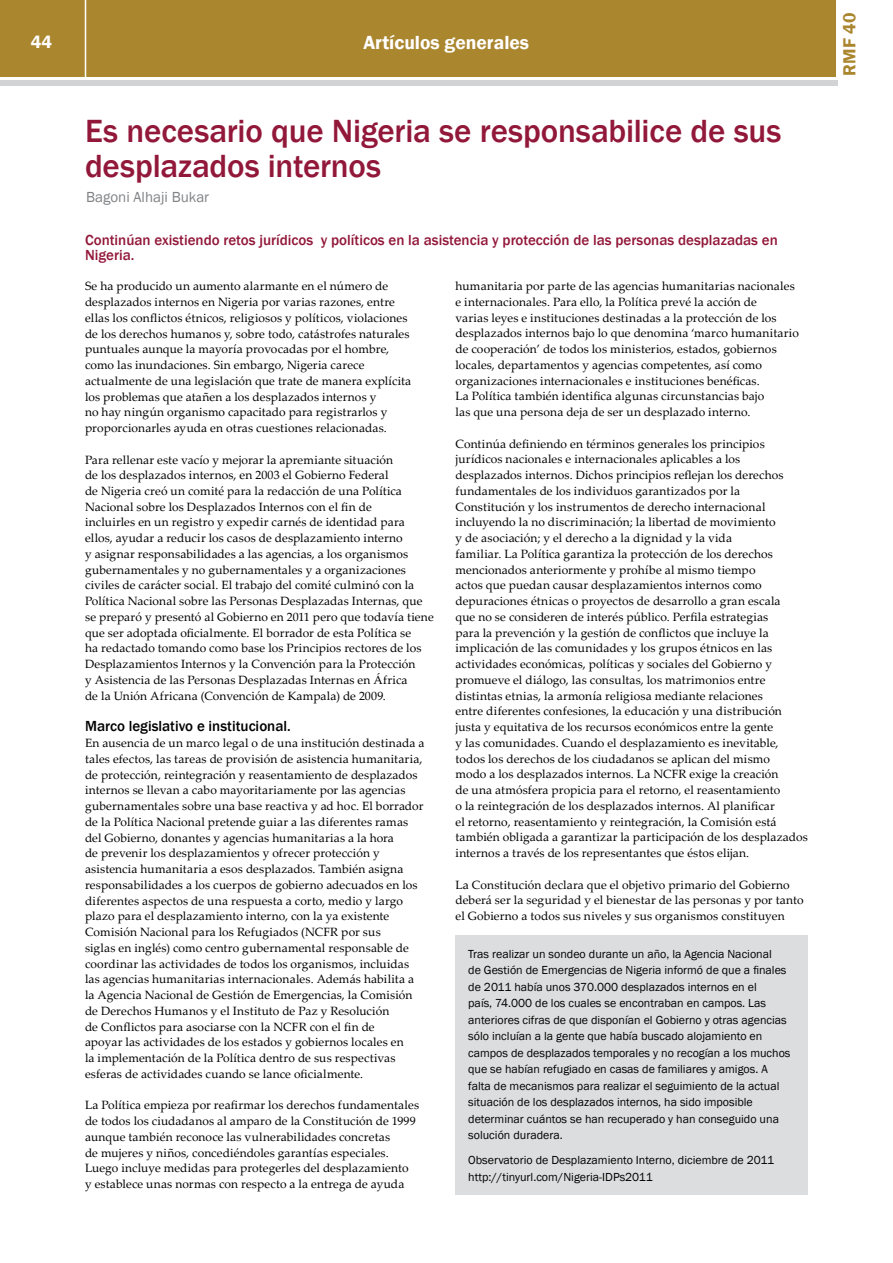
<style>
.page{position:relative;width:893px;height:1263px;background:#fff}
.page>*{position:absolute;margin:0;border:0;box-sizing:border-box;transform-origin:0 0}
.t1{font:500 33px/34.5px "Franklin Gothic";letter-spacing:-.005em;color:#92183a}
.t2{font:600 19.5px "Franklin Gothic";color:#fff}
.t3{font:600 18px "Franklin Gothic";color:#aa862f}
.t4{font:600 18px "Franklin Gothic";color:#fff}
.t5{font:500 15px/15.8px "Franklin Gothic";color:#92183a}
.t6{font:500 15px "Franklin Gothic";color:#000}
.t7{font:15px "Franklin Gothic";color:#808285}
.t8{font:12px/15.8px "Palatino Linotype";letter-spacing:.01em;color:#000}
.t9{font:12px/16.5px "Franklin Gothic";color:#000}
</style>
<div class="page">
<div style="left:0;top:0;width:836px;height:77px;background:#aa862f"></div>
<div style="left:0;top:80px;width:837px;height:5px;background:#d1d3d4"></div>
<hr style="left:85px;top:0;width:1px;height:78px;background:#fff">
<div style="left:455px;top:935px;width:353px;height:260px;background:#dcddde"></div>
<h3 class="t4" style="left:31px;top:31px;width:23px">44</h3>
<h2 class="t2" style="left:363px;top:31px;width:167px">Artículos generales</h2>
<h1 class="t1" style="left:85px;top:114px;width:698px">Es necesario que Nigeria se responsabilice de sus desplazados internos</h1>
<p class="t7" style="left:86px;top:188px;width:125px">Bagoni Alhaji Bukar</p>
<p class="t5" style="left:85px;top:232px;width:694px">Continúan existiendo retos jurídicos y políticos en la asistencia y protección de las personas desplazadas en<br>Nigeria.</p>
<p class="t8" style="left:85px;top:278px;width:328px">Se ha producido un aumento alarmante en el número de desplazados internos en Nigeria por varias razones, entre ellas los conflictos étnicos, religiosos y políticos, violaciones de los derechos humanos y, sobre todo, catástrofes naturales puntuales aunque la mayoría provocadas por el hombre, como las inundaciones. Sin embargo, Nigeria carece actualmente de una legislación que trate de manera explícita los problemas que atañen a los desplazados internos y<br>no hay ningún organismo capacitado para registrarlos y proporcionarles ayuda en otras cuestiones relacionadas.</p>
<p class="t8" style="left:85px;top:451px;width:350px">Para rellenar este vacío y mejorar la apremiante situación<br>de los desplazados internos, en 2003 el Gobierno Federal<br>de Nigeria creó un comité para la redacción de una Política Nacional sobre los Desplazados Internos con el fin de<br>incluirles en un registro y expedir carnés de identidad para ellos, ayudar a reducir los casos de desplazamiento interno<br>y asignar responsabilidades a las agencias, a los organismos gubernamentales y no gubernamentales y a organizaciones civiles de carácter social. El trabajo del comité culminó con la Política Nacional sobre las Personas Desplazadas Internas, que se preparó y presentó al Gobierno en 2011 pero que todavía tiene que ser adoptada oficialmente. El borrador de esta Política se<br>ha redactado tomando como base los Principios rectores de los Desplazamientos Internos y la Convención para la Protección<br>y Asistencia de las Personas Desplazadas Internas en África<br>de la Unión Africana (Convención de Kampala) de 2009.</p>
<p class="t6" style="left:85px;top:717px;width:207px">Marco legislativo e institucional.</p>
<p class="t8" style="left:85px;top:735px;width:341px">En ausencia de un marco legal o de una institución destinada a tales efectos, las tareas de provisión de asistencia humanitaria, de protección, reintegración y reasentamiento de desplazados internos se llevan a cabo mayoritariamente por las agencias gubernamentales sobre una base reactiva y ad hoc. El borrador de la Política Nacional pretende guiar a las diferentes ramas del Gobierno, donantes y agencias humanitarias a la hora<br>de prevenir los desplazamientos y ofrecer protección y asistencia humanitaria a esos desplazados. También asigna responsabilidades a los cuerpos de gobierno adecuados en los diferentes aspectos de una respuesta a corto, medio y largo plazo para el desplazamiento interno, con la ya existente Comisión Nacional para los Refugiados (NCFR por sus<br>siglas en inglés) como centro gubernamental responsable de coordinar las actividades de todos los organismos, incluidas las agencias humanitarias internacionales. Además habilita a la Agencia Nacional de Gestión de Emergencias, la Comisión de Derechos Humanos y el Instituto de Paz y Resolución<br>de Conflictos para asociarse con la NCFR con el fin de<br>apoyar las actividades de los estados y gobiernos locales en<br>la implementación de la Política dentro de sus respectivas esferas de actividades cuando se lance oficialmente.</p>
<p class="t8" style="left:85px;top:1097px;width:336px">La Política empieza por reafirmar los derechos fundamentales de todos los ciudadanos al amparo de la Constitución de 1999 aunque también reconoce las vulnerabilidades concretas<br>de mujeres y niños, concediéndoles garantías especiales.<br>Luego incluye medidas para protegerles del desplazamiento<br>y establece unas normas con respecto a la entrega de ayuda</p>
<p class="t8" style="left:455px;top:278px;width:345px">humanitaria por parte de las agencias humanitarias nacionales e internacionales. Para ello, la Política prevé la acción de<br>varias leyes e instituciones destinadas a la protección de los desplazados internos bajo lo que denomina ‘marco humanitario de cooperación’ de todos los ministerios, estados, gobiernos locales, departamentos y agencias competentes, así como organizaciones internacionales e instituciones benéficas.<br>La Política también identifica algunas circunstancias bajo<br>las que una persona deja de ser un desplazado interno.</p>
<p class="t8" style="left:455px;top:435px;width:354px">Continúa definiendo en términos generales los principios jurídicos nacionales e internacionales aplicables a los desplazados internos. Dichos principios reflejan los derechos fundamentales de los individuos garantizados por la Constitución y los instrumentos de derecho internacional incluyendo la no discriminación; la libertad de movimiento<br>y de asociación; y el derecho a la dignidad y la vida<br>familiar. La Política garantiza la protección de los derechos mencionados anteriormente y prohíbe al mismo tiempo<br>actos que puedan causar desplazamientos internos como depuraciones étnicas o proyectos de desarrollo a gran escala<br>que no se consideren de interés público. Perfila estrategias<br>para la prevención y la gestión de conflictos que incluye la implicación de las comunidades y los grupos étnicos en las actividades económicas, políticas y sociales del Gobierno y promueve el diálogo, las consultas, los matrimonios entre distintas etnias, la armonía religiosa mediante relaciones<br>entre diferentes confesiones, la educación y una distribución justa y equitativa de los recursos económicos entre la gente<br>y las comunidades. Cuando el desplazamiento es inevitable, todos los derechos de los ciudadanos se aplican del mismo<br>modo a los desplazados internos. La NCFR exige la creación<br>de una atmósfera propicia para el retorno, el reasentamiento<br>o la reintegración de los desplazados internos. Al planificar<br>el retorno, reasentamiento y reintegración, la Comisión está también obligada a garantizar la participación de los desplazados internos a través de los representantes que éstos elijan.</p>
<p class="t8" style="left:455px;top:876px;width:350px">La Constitución declara que el objetivo primario del Gobierno deberá ser la seguridad y el bienestar de las personas y por tanto el Gobierno a todos sus niveles y sus organismos constituyen</p>
<p class="t9" style="left:468px;top:946px;width:324px">Tras realizar un sondeo durante un año, la Agencia Nacional<br>de Gestión de Emergencias de Nigeria informó de que a finales de 2011 había unos 370.000 desplazados internos en el<br>país, 74.000 de los cuales se encontraban en campos. Las anteriores cifras de que disponían el Gobierno y otras agencias sólo incluían a la gente que había buscado alojamiento en campos de desplazados temporales y no recogían a los muchos que se habían refugiado en casas de familiares y amigos. A falta de mecanismos para realizar el seguimiento de la actual situación de los desplazados internos, ha sido imposible determinar cuántos se han recuperado y han conseguido una solución duradera.</p>
<p class="t9" style="left:468px;top:1152px;width:307px">Observatorio de Desplazamiento Interno, diciembre de 2011 http://tinyurl.com/Nigeria-IDPs2011</p>
<h3 class="t3" style="left:838px;top:76px;width:64px;rotate:-90deg">RMF 40</h3>
</div>
